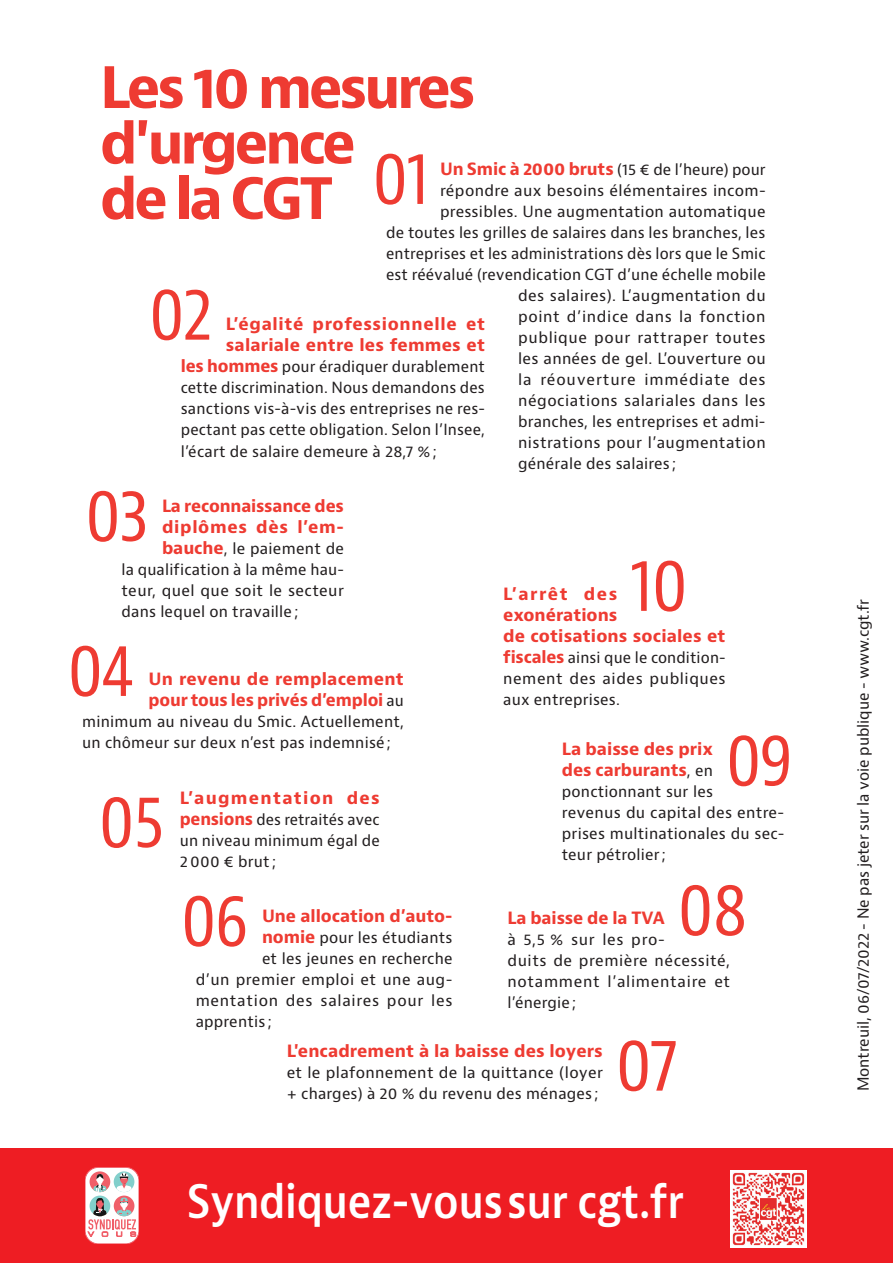
<style>
.page{position:relative;width:893px;height:1263px;background:#fff}
.page>*{position:absolute;margin:0;border:0;box-sizing:border-box;transform-origin:0 0}
.t1{font:condensed 72px/151.4px "Bernino Sans";letter-spacing:-.03em;color:#ee3b32;text-align:center;scale:.88 1}
.t2{font:condensed 72px "Bernino Sans";letter-spacing:-.03em;color:#ee3b32;scale:.89 1}
.t3{font:700 55.5px/55.5px "Bernino Sans";letter-spacing:-.06em;color:#ee3b32}
.t4{font:600 45px "Bernina Sans";letter-spacing:-.01em;color:#fff;scale:.89 1}
.t5{font:700 16.5px/21px "Bernino Sans";letter-spacing:.005em;color:#ee3b32}
.t6{font:700 16.5px "Bernino Sans";letter-spacing:.075em;color:#ee3b32}
.t7{font:15px/21px "Bernino Sans";letter-spacing:.015em;color:#231f20;text-align:justify}
.t8{font:15px/21px "Bernino Sans";letter-spacing:.035em;color:#231f20}
.t9{font:15px "Bernino Sans";letter-spacing:-.005em;color:#231f20}
.t10{font:15px "Bernino Sans";letter-spacing:.04em;color:#231f20}
.t11{font:15px "Bernino Sans";letter-spacing:.045em;color:#231f20}
.t12{font:15px "Bernino Sans";letter-spacing:.055em;color:#231f20}
.s1{font-weight:700;font-size:16.5px;color:#ee3b32}
.s2{font-weight:400;font-size:15px;color:#231f20}
</style>
<div class="page">
<div style="left:0;top:1148px;width:893px;height:115px;background:#ee1d23"></div>
<img style="left:730px;top:1170px;width:77px;height:77px">
<div style="left:85px;top:1167px;width:54px;height:77px;background:#fff;border-radius:13px"></div>
<div style="left:85px;top:1167px;width:54px;height:77px;border:1px solid #f05f69;border-radius:13px"></div>
<svg style="left:90px;top:1171px;width:20px;height:21px"></svg>
<svg style="left:114px;top:1171px;width:20px;height:21px"></svg>
<svg style="left:88px;top:1173px;width:48px;height:63px"></svg>
<h2 class="t3" style="left:100px;top:61px;width:377px">Les 10 mesures d'urgence<br>de la CGT</h2>
<h1 class="t1" style="left:372px;top:104px;width:65px">01</h1>
<p class="t7" style="left:440px;top:159px;width:327px"><span class="s1">Un Smic à 2000 bruts</span> (15 € de l’heure) pour</p>
<p class="t7" style="left:440px;top:180px;width:327px">répondre aux besoins élémentaires incom-</p>
<p class="t7" style="left:440px;top:201px;width:327px">pressibles. Une augmentation automatique</p>
<p class="t7" style="left:386px;top:222px;width:381px">de toutes les grilles de salaires dans les branches, les</p>
<p class="t7" style="left:386px;top:243px;width:381px">entreprises et les administrations dès lors que le Smic</p>
<p class="t7" style="left:386px;top:264px;width:381px">est réévalué (revendication CGT d’une échelle mobile</p>
<p class="t7" style="left:518px;top:285px;width:249px">des salaires). L’augmentation du</p>
<p class="t10" style="left:518px;top:306px;width:249px">point d’indice dans la fonction</p>
<p class="t10" style="left:518px;top:327px;width:249px">publique pour rattraper toutes</p>
<p class="t7" style="left:518px;top:348px;width:249px">les années de gel. L’ouverture ou</p>
<p class="t12" style="left:518px;top:369px;width:249px">la réouverture immédiate des</p>
<p class="t8" style="left:518px;top:390px;width:249px">négociations salariales dans les</p>
<p class="t7" style="left:518px;top:411px;width:249px">branches, les entreprises et admi-</p>
<p class="t7" style="left:518px;top:432px;width:249px">nistrations pour l’augmentation</p>
<p class="t7" style="left:518px;top:453px;width:160px">générale des salaires ;</p>
<h1 class="t1" style="left:149px;top:239px;width:74px">02</h1>
<p class="t5" style="left:226px;top:314px;width:261px">L’égalité professionnelle et salariale entre les femmes et</p>
<p class="t7" style="left:181px;top:357px;width:306px"><span class="s1">les hommes</span> pour éradiquer durablement cette discrimination. Nous demandons des sanctions vis-à-vis des entreprises ne res&shy;pectant pas cette obligation. Selon l’Insee, l’écart de salaire demeure à 28,7 % ;</p>
<h1 class="t1" style="left:85px;top:441px;width:74px">03</h1>
<p class="t5" style="left:162px;top:496px;width:184px">La reconnaissance des diplômes dès l’em-</p>
<p class="t7" style="left:121px;top:539px;width:224px;text-indent:41px"><span class="s1">bauche</span>, le paiement de la qualification à la même hau&shy;teur, quel que soit le secteur dans lequel on travaille ;</p>
<h1 class="t1" style="left:67px;top:596px;width:111px">04<br>05</h1>
<p class="t5" style="left:149px;top:668px;width:257px">Un revenu de remplacement pour tous les privés d’emploi <span class="s2">au</span></p>
<p class="t7" style="left:82px;top:711px;width:323px">minimum au niveau du Smic. Actuellement, un chômeur sur deux n’est pas indemnisé ;</p>
<p class="t6" style="left:180px;top:787px;width:201px">L’augmentation des</p>
<p class="t7" style="left:180px;top:809px;width:202px"><span class="s1">pensions</span> des retraités avec un niveau minimum égal de 2 000 € brut ;</p>
<h1 class="t1" style="left:181px;top:846px;width:78px">06</h1>
<p class="t5" style="left:262px;top:906px;width:192px">Une allocation d’auto-</p>
<p class="t7" style="left:262px;top:927px;width:192px"><span class="s1">nomie</span> pour les étudiants</p>
<p class="t7" style="left:262px;top:948px;width:192px">et les jeunes en recherche</p>
<p class="t7" style="left:196px;top:969px;width:258px">d’un premier emploi et une aug-</p>
<p class="t11" style="left:196px;top:991px;width:258px">mentation des salaires pour les</p>
<p class="t7" style="left:196px;top:1011px;width:78px">apprentis ;</p>
<h1 class="t2" style="left:630px;top:539px;width:67px">10</h1>
<p class="t5" style="left:503px;top:583px;width:224px">L’arrêt des exonérations<br>de cotisations sociales et</p>
<p class="t7" style="left:503px;top:647px;width:224px"><span class="s1">fiscales</span> ainsi que le condition&shy;nement des aides publiques aux entreprises.</p>
<h1 class="t1" style="left:726px;top:685px;width:78px">09</h1>
<p class="t5" style="left:562px;top:739px;width:153px">La baisse des prix des carburants<span class="s2">, en</span></p>
<p class="t7" style="left:562px;top:781px;width:224px;text-align:left">ponctionnant sur les<br>revenus du capital des entre&shy;prises multinationales du sec&shy;teur pétrolier ;</p>
<h1 class="t2" style="left:677px;top:864px;width:80px">08</h1>
<p class="t5" style="left:507px;top:908px;width:159px">La baisse de la TVA</p>
<p class="t8" style="left:507px;top:929px;width:224px">à 5,5 % sur les pro-<br>duits de première nécessité, notamment l’alimentaire et l’énergie ;</p>
<p class="t5" style="left:287px;top:1041px;width:318px">L'encadrement à la baisse des loyers</p>
<p class="t7" style="left:287px;top:1062px;width:318px">et le plafonnement de la quittance (loyer + charges) à 20 % du revenu des ménages ;</p>
<h1 class="t2" style="left:616px;top:1019px;width:72px">07</h1>
<h3 class="t4" style="left:187px;top:1173px;width:560px">Syndiquez-vous sur cgt.fr</h3>
<p class="t9" style="left:854px;top:1091px;width:493px;rotate:-90deg">Montreuil, 06/07/2022 - Ne pas jeter sur la voie publique - www.cgt.fr</p>
</div>
